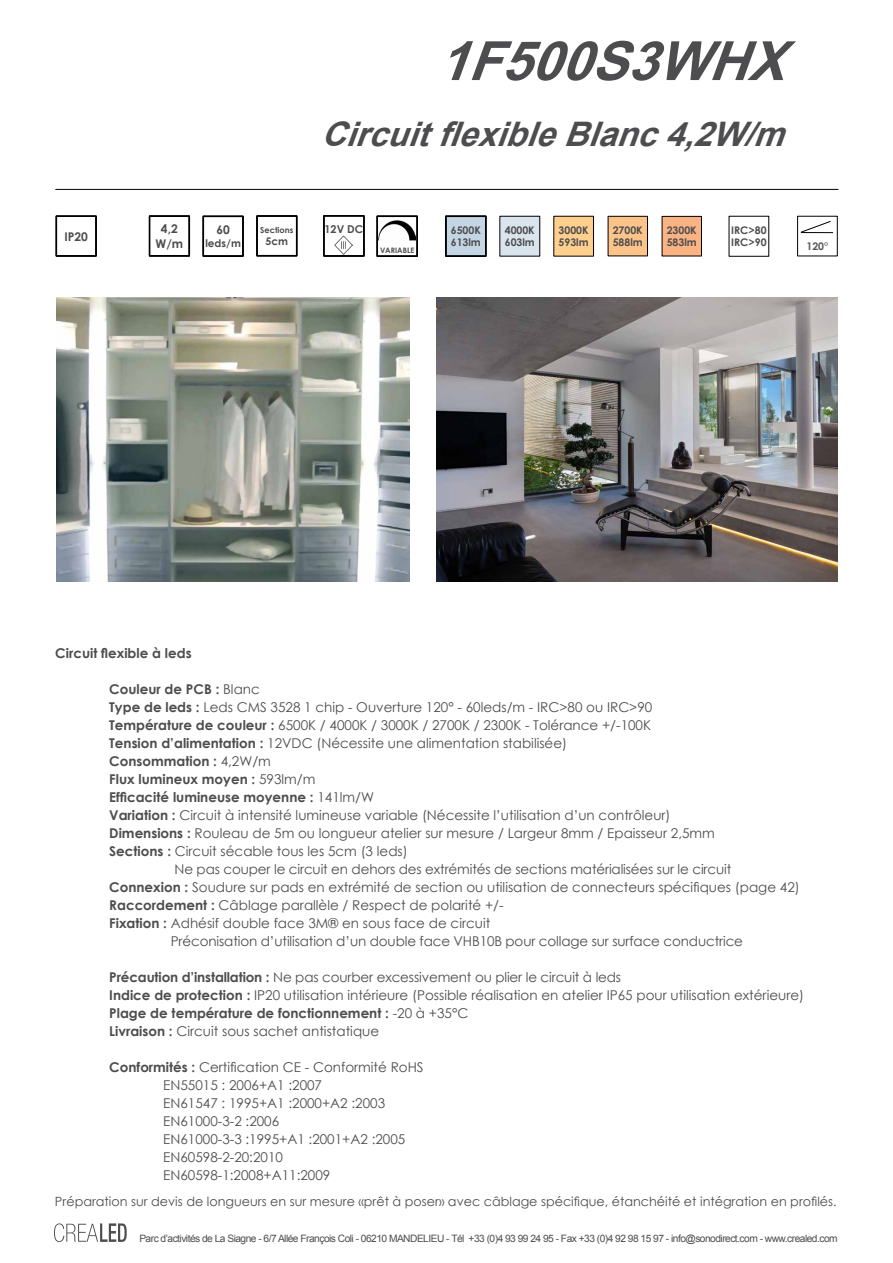
<style>
.page{position:relative;width:893px;height:1263px;background:#fff}
.page>*{position:absolute;margin:0;border:0;box-sizing:border-box;transform-origin:0 0}
.t1{font:italic 700 54.15px "Arial";color:#4d4d4f}
.t2{font:italic 700 33.75px "Arial";color:#4d4d4f}
.t3{font:13.5px/18px "Century Gothic";color:#4d4d4f}
.t4{font:700 13.5px "Century Gothic";color:#4d4d4f}
.t5{font:12.75px "Century Gothic";color:#4d4d4f}
.t6{font:700 12px/14.4px "Century Gothic";color:#4d4d4f;text-align:center}
.t7{font:700 10.8px "Century Gothic";color:#4d4d4f}
.t8{font:700 10.5px/12.6px "Century Gothic";color:#4d4d4f}
.t9{font:700 10.5px "Century Gothic";color:#58595b}
.t10{font:10.2px "Arial";letter-spacing:-.05em;color:#4d4d4f}
.t11{font:700 8.25px "Century Gothic";color:#4d4d4f}
.t12{font:700 7.5px "Century Gothic";color:#4d4d4f}
.s1{font-weight:400}
.s2{font-weight:700}
</style>
<div class="page">
<svg style="left:54px;top:1223px;width:73px;height:19px"></svg>
<img style="left:56px;top:297px;width:353px;height:284px">
<img style="left:437px;top:297px;width:401px;height:284px">
<svg style="left:323px;top:215px;width:41px;height:41px"></svg>
<div style="left:324px;top:216px;width:40px;height:40px;border:1px solid #000"></div>
<img style="left:334px;top:236px;width:19px;height:18px">
<div style="left:500px;top:216px;width:40px;height:40px;background:#dae4ed"></div>
<div style="left:554px;top:216px;width:39px;height:40px;background:#fecf8d"></div>
<div style="left:56px;top:216px;width:40px;height:40px;border:1px solid #000"></div>
<div style="left:57px;top:216px;width:39px;height:40px;border:1px solid #000"></div>
<svg style="left:377px;top:216px;width:41px;height:41px"></svg>
<div style="left:377px;top:216px;width:40px;height:40px;border:1px solid #000"></div>
<div style="left:797px;top:216px;width:41px;height:40px;border:1px solid #000"></div>
<svg style="left:800px;top:220px;width:31px;height:13px"></svg>
<hr style="left:801px;top:232px;width:32px;height:1px;background:#000">
<svg style="left:445px;top:216px;width:41px;height:41px"></svg>
<div style="left:446px;top:216px;width:40px;height:40px;border:1px solid #000"></div>
<svg style="left:189px;top:216px;width:1px;height:40px"></svg>
<div style="left:149px;top:216px;width:40px;height:40px;border:1px solid #000"></div>
<div style="left:150px;top:216px;width:39px;height:40px;border:1px solid #000"></div>
<div style="left:203px;top:216px;width:40px;height:40px;border:1px solid #000"></div>
<div style="left:204px;top:217px;width:39px;height:39px;border:1px solid #000"></div>
<svg style="left:256px;top:216px;width:1px;height:40px"></svg>
<div style="left:257px;top:216px;width:40px;height:40px;border:1px solid #000"></div>
<div style="left:257px;top:216px;width:39px;height:39px;border:1px solid #000"></div>
<hr style="left:56px;top:189px;width:782px;height:1px;background:#000">
<div style="left:608px;top:216px;width:39px;height:40px;background:#fdc489"></div>
<div style="left:608px;top:216px;width:40px;height:40px;border:1px solid #000"></div>
<div style="left:662px;top:216px;width:39px;height:40px;background:#fab383"></div>
<div style="left:662px;top:216px;width:40px;height:40px;border:1px solid #000"></div>
<h1 class="t1" style="left:438px;top:25px;width:375px">1F500S3WHX</h1>
<p class="t6" style="left:64px;top:228px;width:25px">IP20</p>
<h2 class="t2" style="left:321px;top:112px;width:481px">CircuitflexibleBlanc4,2W/m</h2>
<p class="t6" style="left:156px;top:221px;width:29px">4,2<br>W/m</p>
<p class="t6" style="left:216px;top:222px;width:15px">60</p>
<p class="t8" style="left:205px;top:236px;width:37px">leds/m</p>
<p class="t7" style="left:325px;top:221px;width:40px">12V DC</p>
<p class="t8" style="left:505px;top:223px;width:32px">4000K<br>603lm</p>
<p class="t8" style="left:559px;top:223px;width:32px">3000K<br>593lm</p>
<p class="t8" style="left:731px;top:223px;width:37px">IRC&gt;80<br>IRC&gt;90</p>
<p class="t11" style="left:260px;top:223px;width:35px">Sections</p>
<p class="t8" style="left:266px;top:235px;width:24px">5cm</p>
<p class="t8" style="left:613px;top:223px;width:32px">2700K<br>588lm</p>
<p class="t8" style="left:667px;top:223px;width:32px">2300K<br>583lm</p>
<p class="t8" style="left:451px;top:223px;width:32px">6500K<br>613lm</p>
<p class="t12" style="left:380px;top:244px;width:36px">VARIABLE</p>
<p class="t9" style="left:806px;top:238px;width:23px">120°</p>
<p class="t4" style="left:55px;top:642px;width:138px">Circuit flexible à leds</p>
<p class="t4" style="left:109px;top:678px;width:152px">Couleur de PCB : <span class="s1">Blanc</span></p>
<p class="t3" style="left:109px;top:697px;width:545px"><span class="s2">Type de leds :</span> Leds CMS 3528 1 chip - Ouverture 120° - 60leds/m - IRC&gt;80 ou IRC&gt;90</p>
<p class="t3" style="left:109px;top:715px;width:543px"><span class="s2">Température de couleur :</span> 6500K / 4000K / 3000K / 2700K / 2300K - Tolérance +/-100K</p>
<p class="t3" style="left:109px;top:733px;width:459px"><span class="s2">Tension d’alimentation :</span> 12VDC (Nécessite une alimentation stabilisée)</p>
<p class="t4" style="left:109px;top:750px;width:163px">Consommation : <span class="s1">4,2W/m</span></p>
<p class="t4" style="left:109px;top:768px;width:208px">Flux lumineux moyen : <span class="s1">593lm/m</span></p>
<p class="t4" style="left:109px;top:786px;width:266px">Efficacité lumineuse moyenne : <span class="s1">141lm/W</span></p>
<p class="t3" style="left:109px;top:805px;width:563px"><span class="s2">Variation :</span> Circuit à intensité lumineuse variable (Nécessite l’utilisation d’un contrôleur)</p>
<p class="t3" style="left:109px;top:823px;width:607px"><span class="s2">Dimensions :</span> Rouleau de 5m ou longueur atelier sur mesure / Largeur 8mm / Epaisseur 2,5mm</p>
<p class="t3" style="left:109px;top:841px;width:300px"><span class="s2">Sections :</span> Circuit sécable tous les 5cm (3 leds)</p>
<p class="t3" style="left:174px;top:859px;width:558px">Ne pas couper le circuit en dehors des extrémités de sections matérialisées sur le circuit</p>
<p class="t3" style="left:109px;top:877px;width:692px"><span class="s2">Connexion :</span> Soudure sur pads en extrémité de section ou utilisation de connecteurs spécifiques (page 42)</p>
<p class="t3" style="left:109px;top:895px;width:396px"><span class="s2">Raccordement :</span> Câblage parallèle / Respect de polarité +/-</p>
<p class="t3" style="left:109px;top:913px;width:383px"><span class="s2">Fixation :</span> Adhésif double face 3M® en sous face de circuit</p>
<p class="t3" style="left:171px;top:931px;width:574px">Préconisation d’utilisation d’un double face VHB10B pour collage sur surface conductrice</p>
<p class="t3" style="left:109px;top:967px;width:696px"><span class="s2">Précaution d’installation :</span> Ne pas courber excessivement ou plier le circuit à leds<br><span class="s2">Indice de protection :</span> IP20 utilisation intérieure (Possible réalisation en atelier IP65 pour utilisation extérieure)<br><span class="s2">Plage de température de fonctionnement :</span> -20 à +35°C<br><span class="s2">Livraison :</span> Circuit sous sachet antistatique</p>
<p class="t3" style="left:163px;top:1057px;width:262px;text-indent:-54px"><span class="s2">Conformités :</span> Certification CE - Conformité RoHS<br>EN55015 : 2006+A1 :2007<br>EN61547 : 1995+A1 :2000+A2 :2003<br>EN61000-3-2 :2006<br>EN61000-3-3 :1995+A1 :2001+A2 :2005<br>EN60598-2-20:2010<br>EN60598-1:2008+A11:2009</p>
<p class="t5" style="left:55px;top:1192px;width:783px">Préparation sur devis de longueurs en sur mesure «prêt à poser» avec câblage spécifique, étanchéité et intégration en profilés.</p>
<p class="t10" style="left:139px;top:1232px;width:700px">Parc d’activités de La Siagne - 6/7 Allée François Coli - 06210 MANDELIEU - Tél +33 (0)4 93 99 24 95 - Fax +33 (0)4 92 98 15 97 - info@sonodirect.com - www.crealed.com</p>
</div>
